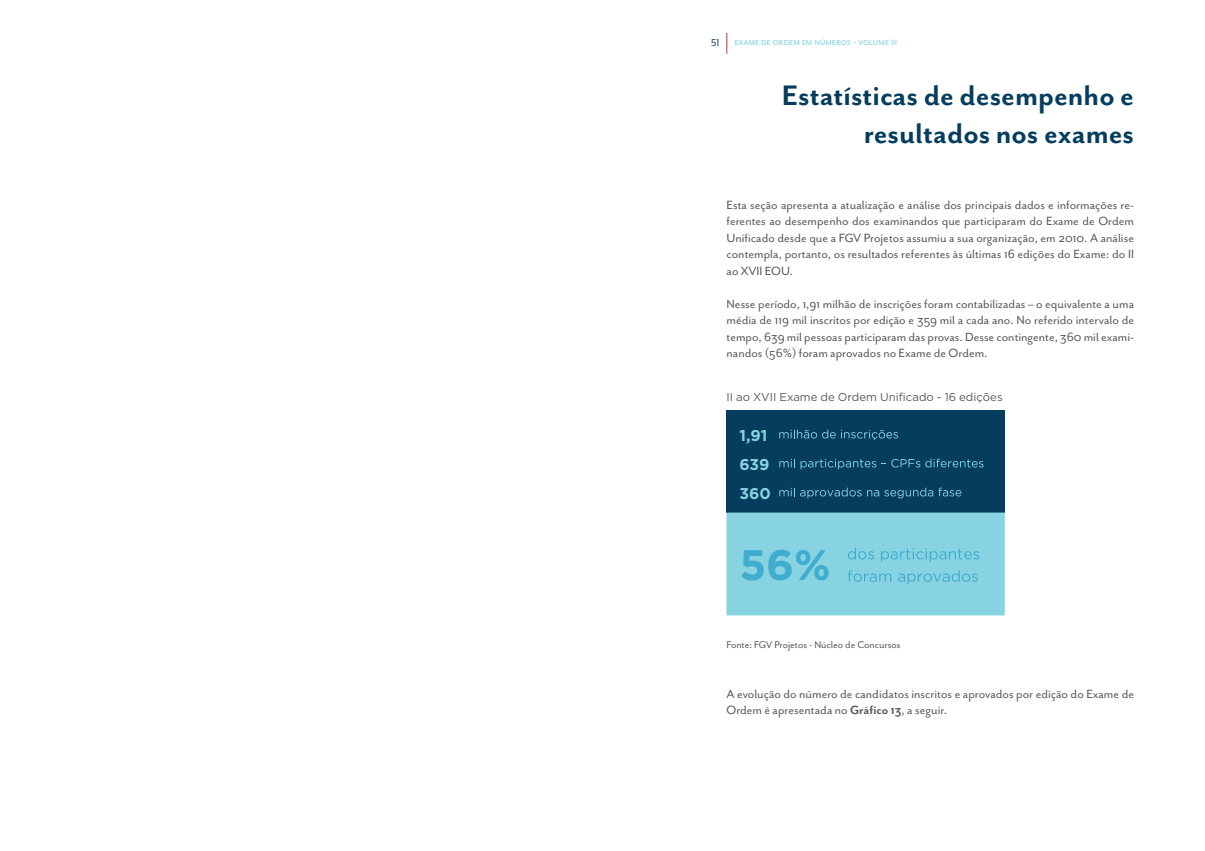
<style>
.page{position:relative;width:1205px;height:851px;background:#fff}
.page>*{position:absolute;margin:0;border:0;box-sizing:border-box;transform-origin:0 0}
.t1{font:700 42.5px "Gotham";color:#40acce}
.t2{font:700 32.5px/37.5px "Mr Eaves San OT";color:#043d5d;text-align:right}
.t3{font:700 15.62px/29px "Gotham";color:#87d3e2}
.t4{font:13.75px/16.5px "Mr Eaves San OT";color:#58595b;text-align:justify}
.t5{font:11.38px "Gotham";color:#58595b}
.t6{font:11.25px "Mr Eaves San OT";color:#58595b}
.t7{font:11.25px "Mr Eaves San OT";color:#87d3e2}
.t8{font:11.25px "Mr Eaves San OT";color:#043d5d}
.s1{font-size:8.75px}
.s2{font-weight:700}
</style>
<div class="page">
<svg style="left:726px;top:33px;width:1px;height:21px"></svg>
<div style="left:726px;top:410px;width:279px;height:102px;background:#043d5d"></div>
<div style="left:726px;top:512px;width:279px;height:103px;background:#87d3e2"></div>
<svg style="left:779px;top:429px;width:119px;height:11px"></svg>
<svg style="left:779px;top:458px;width:204px;height:11px"></svg>
<svg style="left:779px;top:487px;width:82px;height:11px"></svg>
<svg style="left:867px;top:487px;width:94px;height:11px"></svg>
<svg style="left:848px;top:548px;width:26px;height:11px"></svg>
<svg style="left:881px;top:548px;width:98px;height:13px"></svg>
<svg style="left:847px;top:570px;width:44px;height:11px"></svg>
<svg style="left:898px;top:570px;width:80px;height:14px"></svg>
<p class="t8" style="left:711px;top:37px;width:10px">51</p>
<p class="t7" style="left:734px;top:36px;width:164px">exame de ordem em números - volume <span class="s1">III</span></p>
<h2 class="t2" style="left:782px;top:77px;width:354px">Estatísticas de desempenho e resultados nos exames</h2>
<p class="t4" style="left:726px;top:196px;width:409px">Esta seção apresenta a atualização e análise dos principais dados e informações re&shy;ferentes ao desempenho dos examinandos que participaram do Exame de Ordem Unificado desde que a FGV Projetos assumiu a sua organização, em 2010. A análise contempla, portanto, os resultados referentes às últimas 16 edições do Exame: do II ao XVII EOU.</p>
<p class="t4" style="left:726px;top:295px;width:409px">Nesse período, 1,91 milhão de inscrições foram contabilizadas – o equivalente a uma média de 119 mil inscritos por edição e 359 mil a cada ano. No referido intervalo de tempo, 639 mil pessoas participaram das provas. Desse contingente, 360 mil exami&shy;nandos (56%) foram aprovados no Exame de Ordem.</p>
<p class="t5" style="left:726px;top:391px;width:278px">II ao XVII Exame de Ordem Unificado - 16 edições</p>
<p class="t3" style="left:739px;top:420px;width:33px">1,91<br>639<br>360</p>
<h1 class="t1" style="left:739px;top:540px;width:93px">56%</h1>
<p class="t6" style="left:726px;top:638px;width:175px">Fonte: FGV Projetos - Núcleo de Concursos</p>
<p class="t4" style="left:726px;top:685px;width:409px">A evolução do número de candidatos inscritos e aprovados por edição do Exame de<br>Ordem é apresentada no <span class="s2">Gráfico 13</span>, a seguir.</p>
</div>
